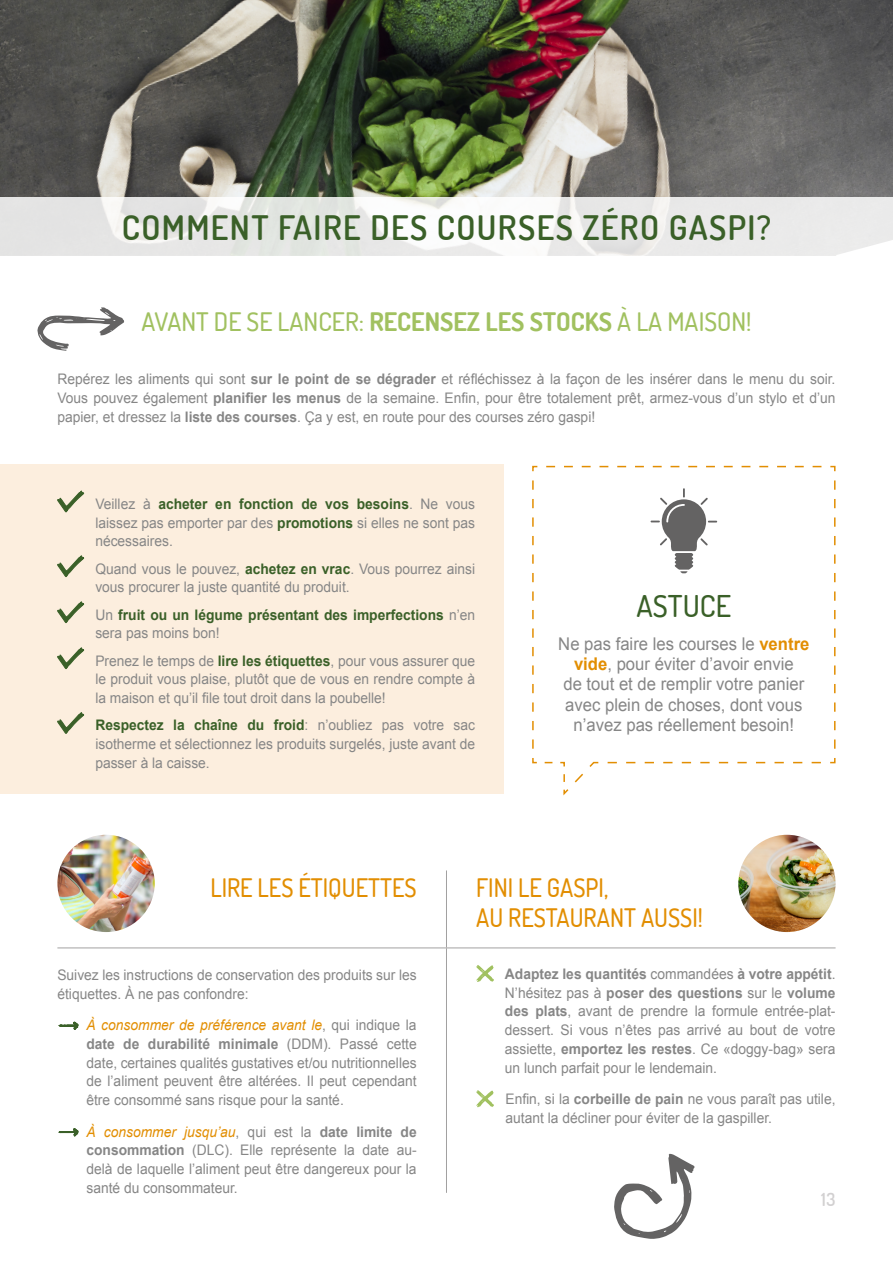
<style>
.page{position:relative;width:893px;height:1263px;background:#fff}
.page>*{position:absolute;margin:0;border:0;box-sizing:border-box;transform-origin:0 0}
.t1{font:600 33.75px "Dosis";letter-spacing:.04em;color:#3a6028}
.t2{font:500 30px "Dosis";color:#3a6028}
.t3{font:500 25.5px/30px "Dosis";color:#e28e02;scale:.95 1}
.t4{font:500 25.5px "Dosis";color:#a1c160}
.t5{font:600 18px "Dosis";color:#d2d0d1}
.t6{font:17.55px/20.2px "Arial";color:#868686;text-align:center;scale:.95 1}
.t7{font:14.55px/18.8px "Arial";color:#868686;text-align:justify;scale:.95 1}
.t8{font:700 14.55px/18.8px "Arial";color:#3a6028;scale:.95 1}
.s1{font-weight:700}
.s2{font-weight:700;color:#3a6028}
.s3{font-weight:400;color:#868686}
.s4{font-weight:700;color:#e28e02}
.s5{font-style:italic;color:#e28e02}
</style>
<div class="page">
<div style="left:0;top:464px;width:504px;height:330px;background:#fceede"></div>
<img style="left:0;top:0;width:893px;height:198px">
<svg style="left:0;top:198px;width:893px;height:57px;fill:#e9e9e8"></svg>
<svg style="left:57px;top:490px;width:27px;height:23px"></svg>
<svg style="left:57px;top:555px;width:27px;height:22px"></svg>
<svg style="left:57px;top:601px;width:27px;height:22px"></svg>
<svg style="left:57px;top:647px;width:27px;height:22px"></svg>
<svg style="left:57px;top:712px;width:27px;height:22px"></svg>
<svg style="left:532px;top:465px;width:304px;height:331px"></svg>
<svg style="left:651px;top:488px;width:66px;height:85px"></svg>
<svg style="left:37px;top:307px;width:87px;height:44px"></svg>
<hr style="left:446px;top:870px;width:1px;height:77px;background:#a2a1a1">
<hr style="left:57px;top:947px;width:389px;height:1px;background:#a2a1a1">
<hr style="left:446px;top:947px;width:390px;height:1px;background:#a2a1a1">
<hr style="left:446px;top:948px;width:1px;height:245px;background:#a2a1a1">
<svg style="left:58px;top:1021px;width:21px;height:9px"></svg>
<svg style="left:58px;top:1128px;width:21px;height:9px"></svg>
<svg style="left:476px;top:965px;width:18px;height:17px"></svg>
<svg style="left:476px;top:1090px;width:18px;height:17px"></svg>
<img style="left:738px;top:835px;width:98px;height:97px;border-radius:49px">
<img style="left:57px;top:835px;width:98px;height:97px;border-radius:49px">
<svg style="left:614px;top:1154px;width:81px;height:85px"></svg>
<h1 class="t1" style="left:122px;top:205px;width:651px">COMMENT FAIRE DES COURSES ZÉRO GASPI?</h1>
<h3 class="t4" style="left:141px;top:305px;width:612px">AVANT DE SE LANCER: <span class="s1">RECENSEZ LES STOCKS</span> À LA MAISON!</h3>
<p class="t7" style="left:57px;top:370px;width:820px">Repérez les aliments qui sont <span class="s1">sur le point de se dégrader</span> et réfléchissez à la façon de les insérer dans le menu du soir.<br>Vous pouvez également <span class="s1">planifier les menus</span> de la semaine. Enfin, pour être totalement prêt, armez-vous d’un stylo et d’un papier, et dressez la <span class="s1">liste des courses</span>. Ça y est, en route pour des courses zéro gaspi!</p>
<p class="t7" style="left:95px;top:495px;width:401px">Veillez à <span class="s2">acheter en fonction de vos besoins</span>. Ne vous laissez pas emporter par des <span class="s2">promotions</span> si elles ne sont pas nécessaires.</p>
<p class="t7" style="left:95px;top:559px;width:401px">Quand vous le pouvez, <span class="s2">achetez en vrac</span>. Vous pourrez ainsi vous procurer la juste quantité du produit.</p>
<p class="t8" style="left:95px;top:606px;width:401px"><span class="s3">Un</span> fruit ou un légume présentant des imperfections <span class="s3">n’en sera pas moins bon!</span></p>
<p class="t7" style="left:95px;top:651px;width:401px">Prenez le temps de <span class="s2">lire les étiquettes</span>, pour vous assurer que le produit vous plaise, plutôt que de vous en rendre compte à la maison et qu’il file tout droit dans la poubelle!</p>
<p class="t7" style="left:95px;top:716px;width:401px"><span class="s2">Respectez la chaîne du froid</span>: n’oubliez pas votre sac isotherme et sélectionnez les produits surgelés, juste avant de passer à la caisse.</p>
<h2 class="t2" style="left:636px;top:586px;width:96px">ASTUCE</h2>
<p class="t6" style="left:558px;top:634px;width:266px">Ne pas faire les courses le <span class="s4">ventre vide</span>, pour éviter d’avoir envie<br>de tout et de remplir votre panier avec plein de choses, dont vous n’avez pas réellement besoin!</p>
<h3 class="t3" style="left:210px;top:872px;width:219px">LIRE LES ÉTIQUETTES</h3>
<h3 class="t3" style="left:476px;top:872px;width:240px">FINI LE GASPI,<br>AU RESTAURANT AUSSI!</h3>
<p class="t7" style="left:57px;top:965px;width:380px">Suivez les instructions de conservation des produits sur les étiquettes. À ne pas confondre:</p>
<p class="t7" style="left:86px;top:1016px;width:349px"><span class="s5">À consommer de préférence avant le</span>, qui indique la <span class="s1">date de durabilité minimale</span> (DDM). Passé cette date, certaines qualités gustatives et/ou nutritionnelles de l’aliment peuvent être altérées. Il peut cependant être consommé sans risque pour la santé.</p>
<p class="t7" style="left:86px;top:1122px;width:349px"><span class="s5">À consommer jusqu’au</span>, qui est la <span class="s1">date limite de consommation</span> (DLC). Elle représente la date au&shy;delà de laquelle l’aliment peut être dangereux pour la santé du consommateur.</p>
<p class="t7" style="left:505px;top:964px;width:349px"><span class="s1">Adaptez les quantités</span> commandées <span class="s1">à votre appétit</span>.<br>N’hésitez pas à <span class="s1">poser des questions</span> sur le <span class="s1">volume des plats</span>, avant de prendre la formule entrée-plat&shy;dessert. Si vous n’êtes pas arrivé au bout de votre assiette, <span class="s1">emportez les restes</span>. Ce «doggy-bag» sera un lunch parfait pour le lendemain.</p>
<p class="t7" style="left:505px;top:1090px;width:349px">Enfin, si la <span class="s1">corbeille de pain</span> ne vous paraît pas utile, autant la décliner pour éviter de la gaspiller.</p>
<p class="t5" style="left:821px;top:1187px;width:16px">13</p>
</div>
